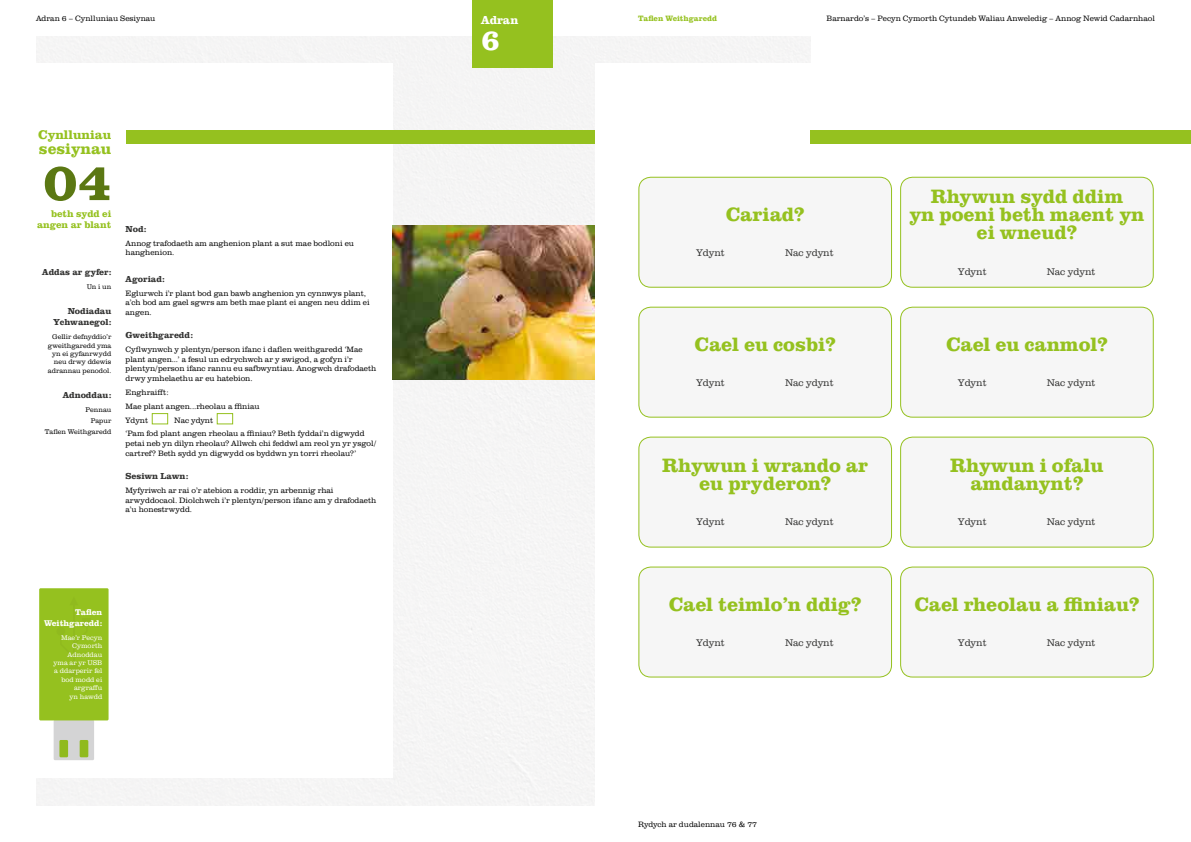
<style>
.page{position:relative;width:1191px;height:842px;background:#fff}
.page>*{position:absolute;margin:0;border:0;box-sizing:border-box;transform-origin:0 0}
.t1{font:700 54px "Clarendon URW";color:#5b7813}
.t2{font:700 30px "Clarendon URW";color:#fff}
.t3{font:700 20px/18px "Clarendon URW";color:#95c11f;text-align:center}
.t4{font:700 16px "Clarendon URW";color:#95c11f}
.t5{font:700 13px "Clarendon URW";color:#95c11f}
.t6{font:700 12px "Clarendon URW";color:#fff}
.t7{font:300 10px "Clarendon URW";color:#333332}
.t8{font:700 10px/11px "Clarendon URW";color:#95c11f;text-align:right}
.t9{font:700 9px/10.8px "Clarendon URW";color:#333332;text-align:right}
.t10{font:700 8.6px/10.3px "Clarendon URW";color:#fff;text-align:right}
.t11{font:300 8px/9.6px "Clarendon URW";color:#000}
.t12{font:700 8px "Clarendon URW";color:#95c11f}
.t13{font:300 7px/8.4px "Clarendon URW";color:#000;text-align:right}
.t14{font:300 7px/8.4px "Clarendon URW";color:#fff;text-align:right}
</style>
<div class="page">
<div style="left:36px;top:36px;width:774px;height:770px;background:#f5f5f5"></div>
<div style="left:22px;top:64px;width:371px;height:714px;background:#fff"></div>
<div style="left:54px;top:720px;width:40px;height:40px;background:#d4d4d5"></div>
<div style="left:39px;top:588px;width:70px;height:132px;background:#95c11f"></div>
<div style="left:59px;top:740px;width:9px;height:17px;background:#90ba1e"></div>
<div style="left:80px;top:740px;width:8px;height:17px;background:#90ba1e"></div>
<div style="left:67px;top:664px;width:13px;height:13px;background:#90ba1e;border-radius:50%"></div>
<div style="left:83px;top:618px;width:8px;height:9px;background:#90ba1e"></div>
<hr style="left:73px;top:605px;width:2px;height:61px;background:#90ba1e">
<div style="left:57px;top:627px;width:8px;height:9px;background:#90ba1e;border-radius:50%"></div>
<div style="left:126px;top:130px;width:469px;height:14px;background:#95c11f"></div>
<img style="left:393px;top:226px;width:202px;height:153px">
<div style="left:152px;top:413px;width:16px;height:11px;border:1px solid #95c11f"></div>
<div style="left:217px;top:413px;width:16px;height:11px;border:1px solid #95c11f"></div>
<div style="left:595px;top:64px;width:483px;height:778px;background:#fff"></div>
<div style="left:810px;top:130px;width:381px;height:14px;background:#95c11f"></div>
<div style="left:639px;top:177px;width:252px;height:110px;background:#f6f6f6;border-radius:12px"></div>
<div style="left:638px;top:177px;width:254px;height:111px;border:1px solid #95c11f;border-radius:12px"></div>
<div style="left:639px;top:307px;width:252px;height:110px;background:#f6f6f6;border-radius:12px"></div>
<div style="left:638px;top:307px;width:254px;height:111px;border:1px solid #95c11f;border-radius:12px"></div>
<div style="left:639px;top:437px;width:252px;height:110px;background:#f6f6f6;border-radius:12px"></div>
<div style="left:638px;top:437px;width:254px;height:111px;border:1px solid #95c11f;border-radius:12px"></div>
<div style="left:639px;top:567px;width:252px;height:110px;background:#f6f6f6;border-radius:12px"></div>
<div style="left:638px;top:566px;width:254px;height:111px;border:1px solid #95c11f;border-radius:12px"></div>
<div style="left:900px;top:177px;width:253px;height:110px;background:#f6f6f6;border-radius:12px"></div>
<div style="left:900px;top:177px;width:253px;height:111px;border:1px solid #95c11f;border-radius:12px"></div>
<div style="left:900px;top:307px;width:253px;height:110px;background:#f6f6f6;border-radius:12px"></div>
<div style="left:900px;top:307px;width:253px;height:111px;border:1px solid #95c11f;border-radius:12px"></div>
<div style="left:900px;top:437px;width:253px;height:110px;background:#f6f6f6;border-radius:12px"></div>
<div style="left:900px;top:437px;width:253px;height:111px;border:1px solid #95c11f;border-radius:12px"></div>
<div style="left:900px;top:567px;width:253px;height:110px;background:#f6f6f6;border-radius:12px"></div>
<div style="left:900px;top:566px;width:253px;height:111px;border:1px solid #95c11f;border-radius:12px"></div>
<div style="left:472px;top:0;width:81px;height:68px;background:#95c11f"></div>
<p class="t11" style="left:36px;top:13px;width:121px">Adran 6 – Cynlluniau Sesiynau</p>
<p class="t11" style="left:826px;top:13px;width:330px">Barnardo’s – Pecyn Cymorth Cytundeb Waliau Anweledig – Annog Newid Cadarnhaol</p>
<h3 class="t6" style="left:481px;top:12px;width:39px">Adran</h3>
<p class="t12" style="left:638px;top:13px;width:80px">Taflen Weithgaredd</p>
<h2 class="t2" style="left:481px;top:22px;width:20px">6</h2>
<h3 class="t5" style="left:38px;top:127px;width:75px">Cynlluniau</h3>
<h3 class="t4" style="left:39px;top:139px;width:74px">sesiynau</h3>
<h1 class="t1" style="left:43px;top:150px;width:70px">04</h1>
<p class="t8" style="left:37px;top:208px;width:76px">beth sydd ei angen ar blant</p>
<h3 class="t3" style="left:726px;top:206px;width:80px">Cariad?</h3>
<p class="t7" style="left:696px;top:247px;width:30px">Ydynt</p>
<p class="t7" style="left:785px;top:247px;width:50px">Nac ydynt</p>
<p class="t9" style="left:126px;top:224px;width:22px">Nod:</p>
<p class="t11" style="left:126px;top:238px;width:230px">Annog trafodaeth am anghenion plant a sut mae bodloni eu hanghenion.</p>
<p class="t9" style="left:126px;top:274px;width:41px">Agoriad:</p>
<p class="t11" style="left:126px;top:288px;width:246px">Eglurwch i’r plant bod gan bawb anghenion yn cynnwys plant, a’ch bod am gael sgwrs am beth mae plant ei angen neu ddim ei angen.</p>
<p class="t9" style="left:126px;top:330px;width:69px">Gweithgaredd:</p>
<p class="t11" style="left:126px;top:345px;width:252px">Cyflwynwch y plentyn/person ifanc i daflen weithgaredd ‘Mae plant angen...’ a fesul un edrychwch ar y swigod, a gofyn i’r plentyn/person ifanc rannu eu safbwyntiau. Anogwch drafodaeth drwy ymhelaethu ar eu hatebion.</p>
<p class="t11" style="left:126px;top:385px;width:136px;line-height:13.9px">Enghraifft:<br>Mae plant angen...rheolau a ffiniau<br>Ydynt</p>
<p class="t9" style="left:42px;top:267px;width:71px">Addas ar gyfer:</p>
<p class="t13" style="left:87px;top:283px;width:26px">Un i un</p>
<p class="t9" style="left:53px;top:306px;width:60px">Nodiadau<br>Ychwanegol:</p>
<p class="t13" style="left:48px;top:333px;width:65px">Gellir defnyddio’r gweithgaredd yma yn ei gyfanrwydd neu drwy ddewis adrannau penodol.</p>
<p class="t9" style="left:63px;top:390px;width:50px">Adnoddau:</p>
<p class="t13" style="left:45px;top:404px;width:68px;line-height:11.2px">Pennau<br>Papur<br>Taflen Weithgaredd</p>
<h3 class="t3" style="left:694px;top:336px;width:143px">Cael eu cosbi?</h3>
<p class="t7" style="left:696px;top:377px;width:30px">Ydynt</p>
<p class="t7" style="left:785px;top:377px;width:50px">Nac ydynt</p>
<p class="t11" style="left:126px;top:413px;width:241px;line-height:13.9px;text-indent:49px">Nac ydynt<br>‘Pam fod plant angen rheolau a ffiniau? Beth fyddai’n digwydd</p>
<p class="t11" style="left:126px;top:439px;width:252px">petai neb yn dilyn rheolau? Allwch chi feddwl am reol yn yr ysgol/ cartref? Beth sydd yn digwydd os byddwn yn torri rheolau?’</p>
<p class="t9" style="left:126px;top:471px;width:64px">Sesiwn Lawn:</p>
<p class="t11" style="left:126px;top:486px;width:252px">Myfyriwch ar rai o’r atebion a roddir, yn arbennig rhai arwyddocaol. Diolchwch i’r plentyn/person ifanc am y drafodaeth a’u honestrwydd.</p>
<h3 class="t3" style="left:662px;top:457px;width:207px">Rhywun i wrando ar eu pryderon?</h3>
<p class="t7" style="left:696px;top:516px;width:30px">Ydynt</p>
<p class="t7" style="left:785px;top:516px;width:50px">Nac ydynt</p>
<p class="t10" style="left:44px;top:607px;width:60px">Taflen<br>Weithgaredd:</p>
<p class="t14" style="left:54px;top:633px;width:50px">Mae’r Pecyn<br>Cymorth<br>Adnoddau yma ar yr USB a ddarperir fel bod modd ei argraffu<br>yn hawdd</p>
<h3 class="t3" style="left:668px;top:596px;width:194px">Cael teimlo’n ddig?</h3>
<p class="t7" style="left:696px;top:637px;width:30px">Ydynt</p>
<p class="t7" style="left:785px;top:637px;width:50px">Nac ydynt</p>
<h3 class="t3" style="left:909px;top:188px;width:237px">Rhywun sydd ddim<br>yn poeni beth maent yn ei wneud?</h3>
<p class="t7" style="left:958px;top:266px;width:30px">Ydynt</p>
<p class="t7" style="left:1046px;top:266px;width:50px">Nac ydynt</p>
<h3 class="t3" style="left:946px;top:336px;width:163px">Cael eu canmol?</h3>
<p class="t7" style="left:958px;top:377px;width:30px">Ydynt</p>
<p class="t7" style="left:1046px;top:377px;width:50px">Nac ydynt</p>
<h3 class="t3" style="left:950px;top:457px;width:155px">Rhywun i ofalu amdanynt?</h3>
<p class="t7" style="left:958px;top:516px;width:30px">Ydynt</p>
<p class="t7" style="left:1046px;top:516px;width:50px">Nac ydynt</p>
<h3 class="t3" style="left:914px;top:596px;width:227px">Cael rheolau a ffiniau?</h3>
<p class="t7" style="left:958px;top:637px;width:30px">Ydynt</p>
<p class="t7" style="left:1046px;top:637px;width:50px">Nac ydynt</p>
<p class="t11" style="left:638px;top:819px;width:121px">Rydych ar dudalennau 76 &amp; 77</p>
</div>
